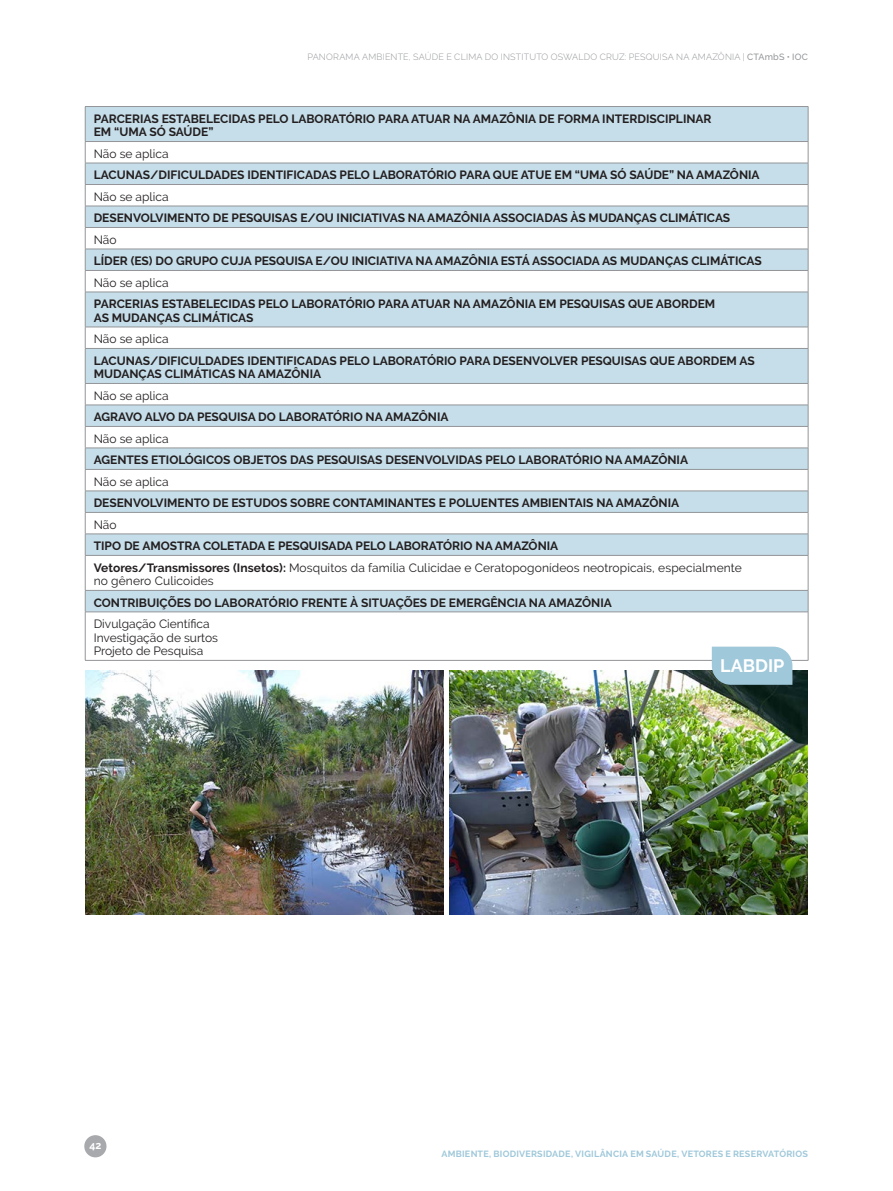
<style>
.page{position:relative;width:893px;height:1191px;background:#fff}
.page>*{position:absolute;margin:0;border:0;box-sizing:border-box;transform-origin:0 0}
.FOTOS_AMB{font:700 18px "Raleway";color:#fff}
.tabela_camara{font:700 12px/13.5px "Raleway";color:#231f20}
.tabela_camara-2{font:12px/13.5px "Raleway";color:#231f20}
.t1{font:700 10.5px "Raleway";color:#fff}
.t2{font:300 9px "Raleway";letter-spacing:.02em;color:#939598}
.t3{font:700 9px "Raleway";letter-spacing:.025em;color:#9fc8da}
.s1{font-weight:500}
.s2{font-weight:700}
</style>
<div class="page">
<div style="left:85px;top:1136px;width:21px;height:20px;background:#a8a9ad;border-radius:50%"></div>
<div style="left:84px;top:1135px;width:22px;height:22px;border:2px solid #a8a9ad;border-radius:50%"></div>
<svg style="left:86px;top:107px;width:722px;height:504px;fill:#c6dee9"></svg>
<hr style="left:85px;top:106px;width:723px;height:1px;background:#939598">
<hr style="left:85px;top:107px;width:1px;height:34px;background:#939598">
<hr style="left:808px;top:107px;width:1px;height:34px;background:#939598">
<hr style="left:85px;top:141px;width:723px;height:1px;background:#939598">
<hr style="left:85px;top:163px;width:723px;height:1px;background:#939598">
<hr style="left:85px;top:184px;width:723px;height:1px;background:#939598">
<hr style="left:85px;top:206px;width:723px;height:1px;background:#939598">
<hr style="left:85px;top:227px;width:723px;height:1px;background:#939598">
<hr style="left:85px;top:249px;width:723px;height:1px;background:#939598">
<hr style="left:85px;top:270px;width:723px;height:1px;background:#939598">
<svg style="left:85px;top:142px;width:1px;height:150px"></svg>
<svg style="left:808px;top:142px;width:1px;height:150px"></svg>
<hr style="left:85px;top:292px;width:723px;height:1px;background:#939598">
<hr style="left:85px;top:292px;width:1px;height:35px;background:#939598">
<hr style="left:808px;top:292px;width:1px;height:35px;background:#939598">
<hr style="left:85px;top:327px;width:723px;height:1px;background:#939598">
<svg style="left:85px;top:327px;width:1px;height:21px"></svg>
<svg style="left:808px;top:327px;width:1px;height:21px"></svg>
<hr style="left:85px;top:348px;width:723px;height:1px;background:#939598">
<hr style="left:85px;top:349px;width:1px;height:34px;background:#939598">
<hr style="left:808px;top:349px;width:1px;height:34px;background:#939598">
<hr style="left:85px;top:383px;width:723px;height:1px;background:#939598">
<hr style="left:85px;top:405px;width:723px;height:1px;background:#939598">
<hr style="left:85px;top:426px;width:723px;height:1px;background:#939598">
<hr style="left:85px;top:448px;width:723px;height:1px;background:#939598">
<hr style="left:85px;top:469px;width:723px;height:1px;background:#939598">
<hr style="left:85px;top:490px;width:723px;height:1px;background:#939598">
<hr style="left:85px;top:512px;width:723px;height:1px;background:#939598">
<hr style="left:85px;top:533px;width:723px;height:1px;background:#939598">
<svg style="left:85px;top:384px;width:1px;height:171px"></svg>
<svg style="left:808px;top:384px;width:1px;height:171px"></svg>
<hr style="left:85px;top:555px;width:723px;height:1px;background:#939598">
<hr style="left:85px;top:555px;width:1px;height:35px;background:#939598">
<hr style="left:808px;top:555px;width:1px;height:35px;background:#939598">
<hr style="left:85px;top:590px;width:723px;height:1px;background:#939598">
<svg style="left:85px;top:591px;width:1px;height:20px"></svg>
<svg style="left:808px;top:590px;width:1px;height:21px"></svg>
<hr style="left:85px;top:611px;width:723px;height:1px;background:#939598">
<hr style="left:85px;top:612px;width:1px;height:48px;background:#939598">
<hr style="left:808px;top:612px;width:1px;height:48px;background:#939598">
<hr style="left:85px;top:660px;width:723px;height:1px;background:#939598">
<img style="left:85px;top:670px;width:358px;height:244px">
<img style="left:449px;top:670px;width:359px;height:244px">
<svg style="left:712px;top:646px;width:80px;height:39px;background:#9fc6d6"></svg>
<p class="t2" style="left:307px;top:51px;width:502px">PANORAMA AMBIENTE, SAÚDE E CLIMA DO INSTITUTO OSWALDO CRUZ: PESQUISA NA AMAZÔNIA | <span class="s1">CTAmbS • IOC</span></p>
<p class="tabela_camara" style="left:94px;top:112px;width:619px">PARCERIAS ESTABELECIDAS PELO LABORATÓRIO PARA ATUAR NA AMAZÔNIA DE FORMA INTERDISCIPLINAR<br>EM “UMA SÓ SAÚDE”</p>
<p class="tabela_camara-2" style="left:94px;top:147px;width:76px">Não se aplica</p>
<p class="tabela_camara" style="left:94px;top:168px;width:667px">LACUNAS/DIFICULDADES IDENTIFICADAS PELO LABORATÓRIO PARA QUE ATUE EM “UMA SÓ SAÚDE” NA AMAZÔNIA</p>
<p class="tabela_camara-2" style="left:94px;top:190px;width:76px">Não se aplica</p>
<p class="tabela_camara" style="left:94px;top:211px;width:638px">DESENVOLVIMENTO DE PESQUISAS E/OU INICIATIVAS NA AMAZÔNIA ASSOCIADAS ÀS MUDANÇAS CLIMÁTICAS</p>
<p class="tabela_camara-2" style="left:94px;top:233px;width:24px">Não</p>
<p class="tabela_camara" style="left:94px;top:254px;width:670px">LÍDER (ES) DO GRUPO CUJA PESQUISA E/OU INICIATIVA NA AMAZÔNIA ESTÁ ASSOCIADA AS MUDANÇAS CLIMÁTICAS</p>
<p class="tabela_camara-2" style="left:94px;top:276px;width:76px">Não se aplica</p>
<p class="tabela_camara" style="left:94px;top:297px;width:623px">PARCERIAS ESTABELECIDAS PELO LABORATÓRIO PARA ATUAR NA AMAZÔNIA EM PESQUISAS QUE ABORDEM<br>AS MUDANÇAS CLIMÁTICAS</p>
<p class="tabela_camara-2" style="left:94px;top:332px;width:76px">Não se aplica</p>
<p class="tabela_camara" style="left:94px;top:354px;width:663px">LACUNAS/DIFICULDADES IDENTIFICADAS PELO LABORATÓRIO PARA DESENVOLVER PESQUISAS QUE ABORDEM AS<br>MUDANÇAS CLIMÁTICAS NA AMAZÔNIA</p>
<p class="tabela_camara-2" style="left:94px;top:389px;width:76px">Não se aplica</p>
<p class="tabela_camara" style="left:94px;top:410px;width:356px">AGRAVO ALVO DA PESQUISA DO LABORATÓRIO NA AMAZÔNIA</p>
<p class="tabela_camara-2" style="left:94px;top:432px;width:76px">Não se aplica</p>
<p class="tabela_camara" style="left:94px;top:453px;width:596px">AGENTES ETIOLÓGICOS OBJETOS DAS PESQUISAS DESENVOLVIDAS PELO LABORATÓRIO NA AMAZÔNIA</p>
<p class="tabela_camara-2" style="left:94px;top:475px;width:76px">Não se aplica</p>
<p class="tabela_camara" style="left:94px;top:496px;width:587px">DESENVOLVIMENTO DE ESTUDOS SOBRE CONTAMINANTES E POLUENTES AMBIENTAIS NA AMAZÔNIA</p>
<p class="tabela_camara-2" style="left:94px;top:518px;width:24px">Não</p>
<p class="tabela_camara" style="left:94px;top:539px;width:466px">TIPO DE AMOSTRA COLETADA E PESQUISADA PELO LABORATÓRIO NA AMAZÔNIA</p>
<p class="tabela_camara-2" style="left:94px;top:561px;width:650px"><span class="s2">Vetores/Transmissores (Insetos):</span> Mosquitos da família Culicidae e Ceratopogonídeos neotropicais, especialmente no gênero Culicoides</p>
<p class="tabela_camara" style="left:94px;top:596px;width:520px">CONTRIBUIÇÕES DO LABORATÓRIO FRENTE À SITUAÇÕES DE EMERGÊNCIA NA AMAZÔNIA</p>
<p class="tabela_camara-2" style="left:94px;top:617px;width:117px">Divulgação Científica</p>
<p class="tabela_camara-2" style="left:94px;top:631px;width:126px">Investigação de surtos</p>
<p class="tabela_camara-2" style="left:94px;top:644px;width:111px">Projeto de Pesquisa</p>
<p class="FOTOS_AMB" style="left:720px;top:655px;width:66px">LABDIP</p>
<p class="t1" style="left:90px;top:1139px;width:13px">42</p>
<p class="t3" style="left:441px;top:1148px;width:368px">AMBIENTE, BIODIVERSIDADE, VIGILÂNCIA EM SAÚDE, VETORES E RESERVATÓRIOS</p>
</div>
